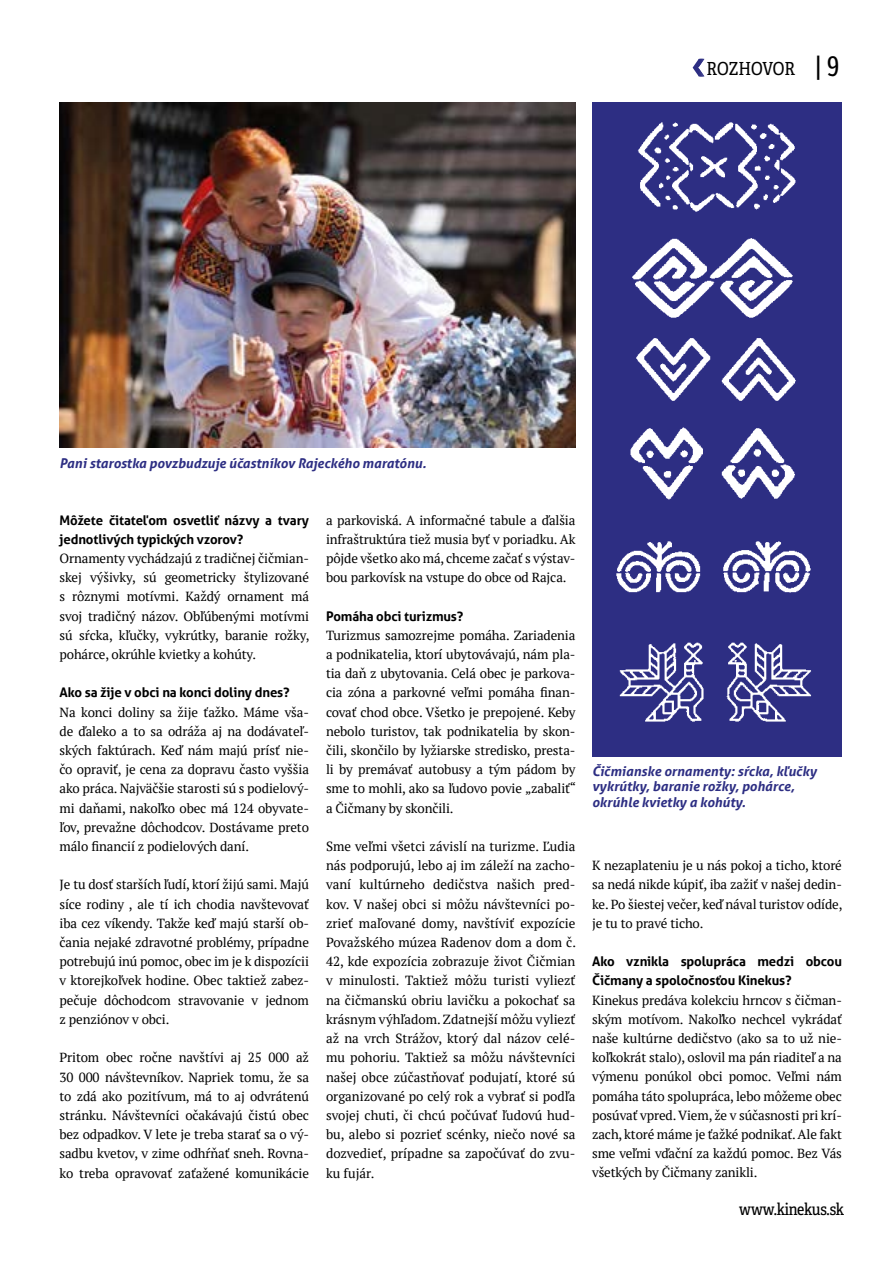
<style>
.page{position:relative;width:893px;height:1263px;background:#fff}
.page>*{position:absolute;margin:0;border:0;box-sizing:border-box;transform-origin:0 0}
.t1{font:18px "Adelle Condensed";letter-spacing:-.01em;color:#000}
.t2{font:16.5px "Adelle Condensed";letter-spacing:-.02em;color:#000}
.t3{font:italic 700 13.35px/15.3px "Aller";color:#2d2e83}
.t4{font:13.2px/19.2px "PT Serif";letter-spacing:-.01em;color:#000;text-align:justify}
.t5{font:700 13.2px/19.2px "Aller";letter-spacing:-.01em;color:#000}
.s1{font-size:27px}
</style>
<div class="page">
<div style="left:592px;top:102px;width:250px;height:654px;background:#2d2e83"></div>
<img style="left:60px;top:102px;width:515px;height:346px">
<img style="left:630px;top:432px;width:165px;height:68px">
<img style="left:636px;top:338px;width:160px;height:94px">
<img style="left:632px;top:238px;width:161px;height:80px">
<img style="left:619px;top:642px;width:193px;height:80px">
<img style="left:637px;top:122px;width:159px;height:90px">
<img style="left:616px;top:541px;width:195px;height:52px">
<svg style="left:693px;top:59px;width:6px;height:18px"></svg>
<img style="left:699px;top:59px;width:5px;height:18px">
<h1 class="t1" style="left:707px;top:56px;width:135px">ROZHOVOR <span class="s1">| 9</span></h1>
<p class="t3" style="left:60px;top:455px;width:368px">Pani starostka povzbudzuje účastníkov Rajeckého maratónu.</p>
<p class="t5" style="left:60px;top:510px;width:251px">Môžete čitateľom osvetliť názvy a tvary jednotlivých typických vzorov?</p>
<p class="t4" style="left:60px;top:548px;width:251px">Ornamenty vychádzajú z tradičnej čičmian&shy;skej výšivky, sú geometricky štylizované s rôznymi motívmi. Každý ornament má svoj tradičný názov. Obľúbenými motívmi sú sŕcka, kľučky, vykrútky, baranie rožky, pohárce, okrúhle kvietky a kohúty.</p>
<p class="t5" style="left:60px;top:683px;width:232px">Ako sa žije v obci na konci doliny dnes?</p>
<p class="t4" style="left:60px;top:702px;width:251px">Na konci doliny sa žije ťažko. Máme vša&shy;de ďaleko a to sa odráža aj na dodávateľ&shy;ských faktúrach. Keď nám majú prísť nie&shy;čo opraviť, je cena za dopravu často vyššia ako práca. Najväčšie starosti sú s podielový&shy;mi daňami, nakoľko obec má 124 obyvate&shy;ľov, prevažne dôchodcov. Dostávame preto málo financií z podielových daní.</p>
<p class="t4" style="left:60px;top:875px;width:251px">Je tu dosť starších ľudí, ktorí žijú sami. Majú síce rodiny , ale tí ich chodia navštevovať iba cez víkendy. Takže keď majú starší ob&shy;čania nejaké zdravotné problémy, prípadne potrebujú inú pomoc, obec im je k dispozícii v ktorejkoľvek hodine. Obec taktiež zabez&shy;pečuje dôchodcom stravovanie v jednom z penziónov v obci.</p>
<p class="t4" style="left:60px;top:1048px;width:251px">Pritom obec ročne navštívi aj 25 000 až 30 000 návštevníkov. Napriek tomu, že sa to zdá ako pozitívum, má to aj odvrátenú stránku. Návštevníci očakávajú čistú obec bez odpadkov. V lete je treba starať sa o vý&shy;sadbu kvetov, v zime odhŕňať sneh. Rovna&shy;ko treba opravovať zaťažené komunikácie</p>
<p class="t4" style="left:326px;top:510px;width:251px">a parkoviská. A informačné tabule a ďalšia infraštruktúra tiež musia byť v poriadku. Ak pôjde všetko ako má, chceme začať s výstav&shy;bou parkovísk na vstupe do obce od Rajca.</p>
<p class="t5" style="left:326px;top:606px;width:139px">Pomáha obci turizmus?</p>
<p class="t4" style="left:326px;top:625px;width:251px">Turizmus samozrejme pomáha. Zariadenia a podnikatelia, ktorí ubytovávajú, nám pla&shy;tia daň z ubytovania. Celá obec je parkova&shy;cia zóna a parkovné veľmi pomáha finan&shy;covať chod obce. Všetko je prepojené. Keby nebolo turistov, tak podnikatelia by skon&shy;čili, skončilo by lyžiarske stredisko, presta&shy;li by premávať autobusy a tým pádom by sme to mohli, ako sa ľudovo povie „zabaliť“ a Čičmany by skončili.</p>
<p class="t4" style="left:326px;top:836px;width:251px">Sme veľmi všetci závislí na turizme. Ľudia nás podporujú, lebo aj im záleží na zacho&shy;vaní kultúrneho dedičstva našich pred&shy;kov. V našej obci si môžu návštevníci po&shy;zrieť maľované domy, navštíviť expozície Považského múzea Radenov dom a dom č.<br>42, kde expozícia zobrazuje život Čičmian v minulosti. Taktiež môžu turisti vyliezť na čičmanskú obriu lavičku a pokochať sa krásnym výhľadom. Zdatnejší môžu vyliezť až na vrch Strážov, ktorý dal názov celé&shy;mu pohoriu. Taktiež sa môžu návštevníci našej obce zúčastňovať podujatí, ktoré sú organizované po celý rok a vybrať si podľa svojej chuti, či chcú počúvať ľudovú hud&shy;bu, alebo si pozrieť scénky, niečo nové sa dozvedieť, prípadne sa započúvať do zvu&shy;ku fujár.</p>
<p class="t3" style="left:592px;top:763px;width:226px">Čičmianske ornamenty: sŕcka, kľučky vykrútky, baranie rožky, pohárce, okrúhle kvietky a kohúty.</p>
<p class="t4" style="left:592px;top:856px;width:252px">K nezaplateniu je u nás pokoj a ticho, ktoré sa nedá nikde kúpiť, iba zažiť v našej dedin&shy;ke. Po šiestej večer, keď nával turistov odíde, je tu to pravé ticho.</p>
<p class="t5" style="left:592px;top:952px;width:251px">Ako vznikla spolupráca medzi obcou<br>Čičmany a spoločnosťou Kinekus?</p>
<p class="t4" style="left:592px;top:990px;width:251px">Kinekus predáva kolekciu hrncov s čičman&shy;ským motívom. Nakoľko nechcel vykrádať naše kultúrne dedičstvo (ako sa to už nie&shy;koľkokrát stalo), oslovil ma pán riaditeľ a na výmenu ponúkol obci pomoc. Veľmi nám pomáha táto spolupráca, lebo môžeme obec posúvať vpred. Viem, že v súčasnosti pri krí&shy;zach, ktoré máme je ťažké podnikať. Ale fakt sme veľmi vďační za každú pomoc. Bez Vás všetkých by Čičmany zanikli.</p>
<p class="t2" style="left:739px;top:1197px;width:106px">www.kinekus.sk</p>
</div>
